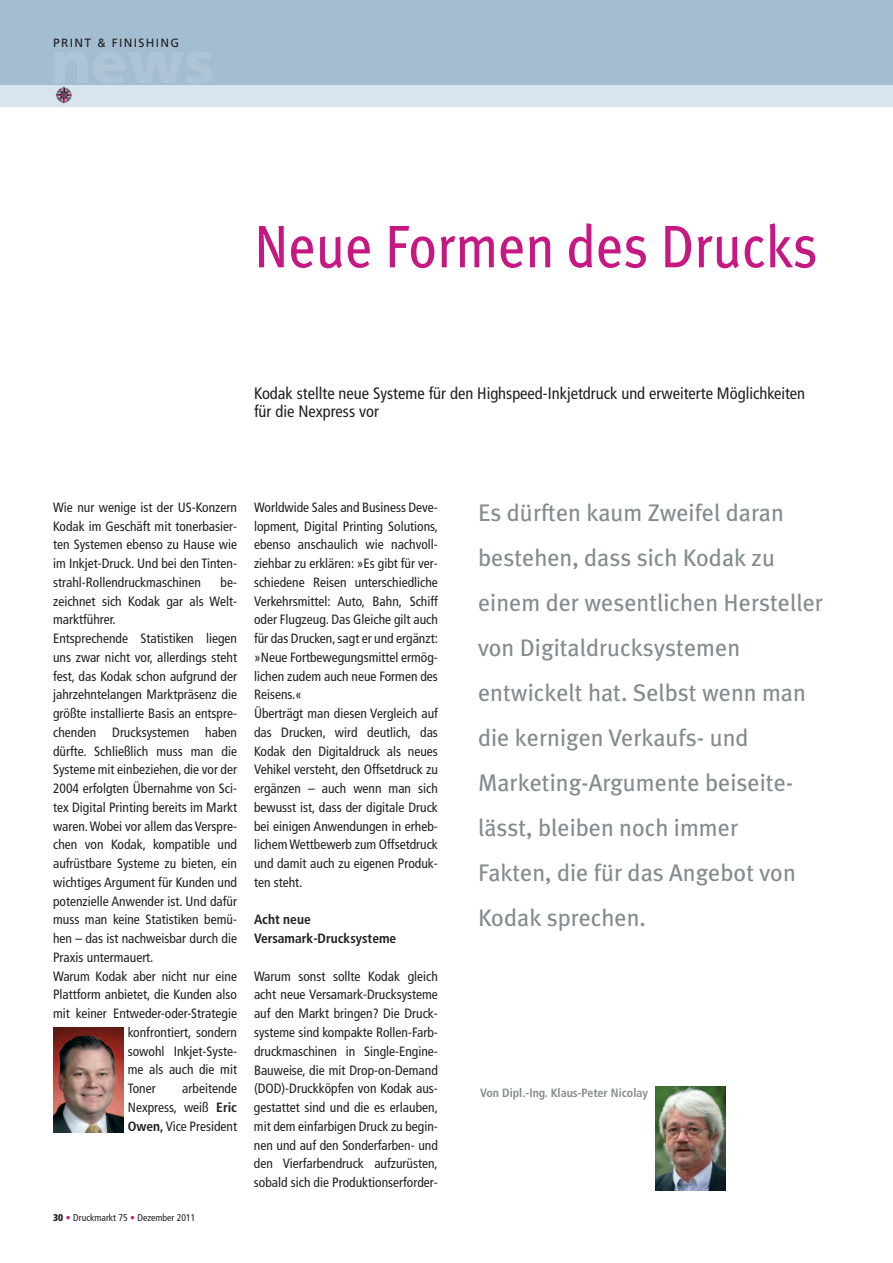
<style>
.page{position:relative;width:893px;height:1263px;background:#fff}
.page>*{position:absolute;margin:0;border:0;box-sizing:border-box;transform-origin:0 0}
.t1{font:60px "Meta Plus";color:#c61882;scale:.9 1}
.t2{font:24px/45px "Meta Plus";color:#838c8e}
.t3{font:condensed 16.5px/18px "Frutiger";color:#231f20}
.t4{font:condensed 13.5px/18.8px "Frutiger";color:#231f20;text-align:justify}
.t5{font:700 condensed 13.5px/18.8px "Frutiger";color:#231f20}
.t6{font:700 condensed 12px "Frutiger";color:#838c8e}
.t7{font:12px "Frutiger";letter-spacing:.11em;color:#231f20}
.t8{font:condensed 9.75px "Frutiger";color:#231f20}
.s1{font-weight:700}
.s2{font-weight:900}
.s3{font-weight:700;color:#c61882}
.s4{color:#c61882}
</style>
<div class="page">
<img style="left:53px;top:1028px;width:70px;height:104px">
<div style="left:0;top:0;width:893px;height:85px;background:#a4bed1"></div>
<div style="left:0;top:85px;width:893px;height:21px;background:#d9e5ed"></div>
<svg style="left:64px;top:88px;width:9px;height:12px"></svg>
<img style="left:656px;top:1086px;width:70px;height:105px">
<p class="t7" style="left:53px;top:38px;width:128px">PRINT &amp; FINISHING</p>
<h1 class="t1" style="left:254px;top:211px;width:628px">Neue Formen des Drucks</h1>
<p class="t3" style="left:254px;top:386px;width:553px">Kodak stellte neue Systeme für den Highspeed-Inkjetdruck und erweiterte Möglichkeiten für die Nexpress vor</p>
<p class="t4" style="left:53px;top:499px;width:185px">Wie nur wenige ist der US-Konzern Kodak im Geschäft mit tonerbasier&shy;ten Systemen ebenso zu Hause wie im Inkjet-Druck. Und bei den Tinten&shy;strahl-Rollendruckmaschinen</p>
<p class="t4" style="left:221px;top:574px;width:18px">be-</p>
<p class="t4" style="left:53px;top:593px;width:185px">zeichnet sich Kodak gar als Welt-</p>
<p class="t4" style="left:53px;top:611px;width:64px">marktführer.</p>
<p class="t4" style="left:53px;top:630px;width:185px">Entsprechende Statistiken liegen</p>
<p class="t4" style="left:53px;top:649px;width:185px">uns zwar nicht vor, allerdings steht</p>
<p class="t4" style="left:53px;top:668px;width:185px">fest, das Kodak schon aufgrund der</p>
<p class="t4" style="left:53px;top:686px;width:185px">jahrzehntelangen Marktpräsenz die</p>
<p class="t4" style="left:53px;top:705px;width:185px">größte installierte Basis an entspre-</p>
<p class="t4" style="left:53px;top:724px;width:185px">chenden Drucksystemen haben</p>
<p class="t4" style="left:53px;top:743px;width:185px">dürfte. Schließlich muss man die</p>
<p class="t4" style="left:53px;top:761px;width:185px">Systeme mit einbeziehen, die vor der</p>
<p class="t4" style="left:53px;top:780px;width:185px">2004 erfolgten Übernahme von Sci-</p>
<p class="t4" style="left:53px;top:799px;width:185px">tex Digital Printing bereits im Markt</p>
<p class="t4" style="left:53px;top:818px;width:185px">waren.Wobei vor allem das Verspre-</p>
<p class="t4" style="left:53px;top:836px;width:185px">chen von Kodak, kompatible und</p>
<p class="t4" style="left:53px;top:855px;width:185px">aufrüstbare Systeme zu bieten, ein</p>
<p class="t4" style="left:53px;top:874px;width:185px">wichtiges Argument für Kunden und</p>
<p class="t4" style="left:53px;top:893px;width:185px">potenzielle Anwender ist. Und dafür</p>
<p class="t4" style="left:53px;top:911px;width:185px">muss man keine Statistiken bemü-</p>
<p class="t4" style="left:53px;top:930px;width:185px">hen – das ist nachweisbar durch die</p>
<p class="t4" style="left:53px;top:949px;width:102px">Praxis untermauert.</p>
<p class="t4" style="left:53px;top:968px;width:185px">Warum Kodak aber nicht nur eine</p>
<p class="t4" style="left:53px;top:986px;width:185px">Plattform anbietet, die Kunden also</p>
<p class="t4" style="left:53px;top:1005px;width:185px">mit keiner Entweder-oder-Strategie</p>
<p class="t4" style="left:128px;top:1024px;width:111px">konfrontiert, sondern</p>
<p class="t4" style="left:128px;top:1043px;width:111px">sowohl Inkjet-Syste-</p>
<p class="t4" style="left:128px;top:1061px;width:111px">me als auch die mit</p>
<p class="t4" style="left:128px;top:1080px;width:29px">Toner</p>
<p class="t4" style="left:128px;top:1080px;width:111px;text-indent:55px">arbeitende Nexpress, weiß <span class="s1">Eric Owen,</span> Vice President</p>
<p class="t8" style="left:53px;top:1214px;width:144px"><span class="s2">30</span> <span class="s3">•</span> Druckmarkt 75 <span class="s4">•</span> Dezember 2011</p>
<p class="t4" style="left:254px;top:499px;width:185px;text-align:left">Worldwide Sales and Business Deve&shy;lopment, Digital Printing Solutions, ebenso anschaulich wie nachvoll&shy;ziehbar zu erklären: »Es gibt für ver&shy;schiedene Reisen unterschiedliche<br>Verkehrsmittel: Auto, Bahn, Schiff oder Flugzeug. Das Gleiche gilt auch für das Drucken,sagt er und ergänzt: »Neue Fortbewegungsmittel ermög&shy;lichen zudem auch neue Formen des<br>Reisens.«<br>Überträgt man diesen Vergleich auf das Drucken, wird deutlich, das<br>Kodak den Digitaldruck als neues<br>Vehikel versteht, den Offsetdruck zu ergänzen – auch wenn man sich bewusst ist, dass der digitale Druck bei einigen Anwendungen in erheb&shy;lichemWettbewerb zum Offsetdruck und damit auch zu eigenen Produk&shy;ten steht.</p>
<p class="t5" style="left:254px;top:911px;width:144px">Acht neue<br>Versamark-Drucksysteme</p>
<p class="t4" style="left:254px;top:968px;width:185px">Warum sonst sollte Kodak gleich acht neue Versamark-Drucksysteme auf den Markt bringen? Die Druck&shy;systeme sind kompakte Rollen-Farb&shy;druckmaschinen in Single-Engine-Bauweise, die mit Drop-on-Demand (DOD)-Druckköpfen von Kodak aus&shy;gestattet sind und die es erlauben, mit dem einfarbigen Druck zu begin&shy;nen und auf den Sonderfarben- und den Vierfarbendruck aufzurüsten, sobald sich die Produktionserforder-</p>
<p class="t2" style="left:478px;top:490px;width:346px">Es dürften kaum Zweifel daran bestehen, dass sich Kodak zu einem der wesentlichen Hersteller von Digitaldrucksystemen entwickelt hat. Selbst wenn man die kernigen Verkaufs- und<br>Marketing-Argumente beiseite&shy;lässt, bleiben noch immer<br>Fakten, die für das Angebot von<br>Kodak sprechen.</p>
<p class="t6" style="left:480px;top:1088px;width:169px">Von Dipl.-Ing. Klaus-Peter Nicolay</p>
</div>
